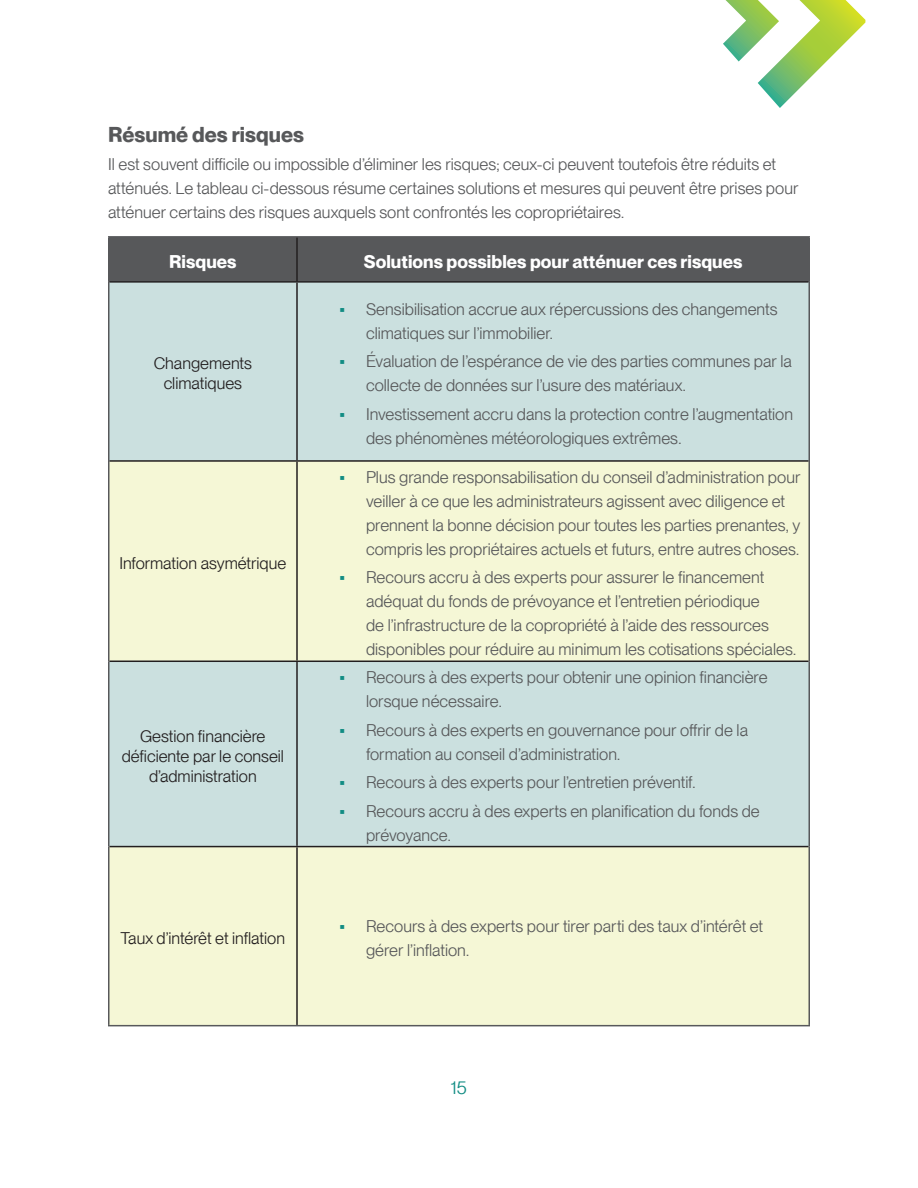
<style>
.page{position:relative;width:918px;height:1188px;background:#fff}
.page>*{position:absolute;margin:0;border:0;box-sizing:border-box;transform-origin:0 0}
.t1{font:700 21px "PP Neue Montreal";color:#57585a}
.Chart_title{font:700 18px "PP Neue Montreal";letter-spacing:.005em;color:#fff}
.t2{font:18px "PP Neue Montreal";color:#118c83}
.t3{font:16.5px/24px "PP Neue Montreal";color:#57585a}
.p_tablecontent{font:16.5px/19.8px "PP Neue Montreal";color:#231f20;text-align:center}
.s1{font-weight:500;color:#118c83}
</style>
<div class="page">
<div style="left:110px;top:238px;width:698px;height:43px;background:#57585a"></div>
<div style="left:110px;top:283px;width:698px;height:177px;background:#cbe0df"></div>
<svg style="left:110px;top:462px;width:698px;height:563px;background:#e6efd8"></svg>
<hr style="left:108px;top:236px;width:189px;height:2px;background:#57585a">
<hr style="left:108px;top:238px;width:2px;height:44px;background:#57585a">
<hr style="left:297px;top:236px;width:513px;height:2px;background:#57585a">
<hr style="left:808px;top:238px;width:2px;height:44px;background:#57585a">
<hr style="left:108px;top:282px;width:2px;height:179px;background:#57585a">
<hr style="left:808px;top:282px;width:2px;height:179px;background:#57585a">
<hr style="left:108px;top:461px;width:2px;height:200px;background:#57585a">
<hr style="left:808px;top:461px;width:2px;height:200px;background:#57585a">
<hr style="left:108px;top:661px;width:2px;height:186px;background:#57585a">
<hr style="left:808px;top:661px;width:2px;height:186px;background:#57585a">
<hr style="left:108px;top:847px;width:2px;height:178px;background:#57585a">
<hr style="left:808px;top:847px;width:2px;height:178px;background:#57585a">
<hr style="left:108px;top:1025px;width:189px;height:1px;background:#57585a">
<hr style="left:297px;top:1025px;width:513px;height:1px;background:#57585a">
<hr style="left:296px;top:238px;width:2px;height:43px;background:#231f20">
<hr style="left:110px;top:281px;width:187px;height:2px;background:#231f20">
<hr style="left:297px;top:281px;width:511px;height:2px;background:#231f20">
<hr style="left:296px;top:283px;width:2px;height:177px;background:#231f20">
<hr style="left:110px;top:460px;width:187px;height:2px;background:#231f20">
<hr style="left:297px;top:460px;width:511px;height:2px;background:#231f20">
<hr style="left:296px;top:462px;width:2px;height:199px;background:#231f20">
<hr style="left:110px;top:661px;width:187px;height:1px;background:#231f20">
<hr style="left:297px;top:661px;width:511px;height:1px;background:#231f20">
<hr style="left:296px;top:662px;width:2px;height:184px;background:#231f20">
<hr style="left:110px;top:846px;width:187px;height:1px;background:#231f20">
<hr style="left:297px;top:846px;width:511px;height:1px;background:#231f20">
<hr style="left:296px;top:847px;width:2px;height:178px;background:#231f20">
<svg style="left:723px;top:0;width:142px;height:108px"></svg>
<p class="t1" style="left:108px;top:121px;width:198px">Résumé des risques</p>
<p class="t3" style="left:108px;top:152px;width:692px">Il est souvent difficile ou impossible d’éliminer les risques; ceux-ci peuvent toutefois être réduits et atténués. Le tableau ci-dessous résume certaines solutions et mesures qui peuvent être prises pour atténuer certains des risques auxquels sont confrontés les copropriétaires.</p>
<p class="Chart_title" style="left:169px;top:251px;width:69px">Risques</p>
<p class="Chart_title" style="left:364px;top:251px;width:380px">Solutions possibles pour atténuer ces risques</p>
<p class="p_tablecontent" style="left:154px;top:354px;width:100px">Changements climatiques</p>
<p class="p_tablecontent" style="left:119px;top:553px;width:168px">Information asymétrique</p>
<p class="p_tablecontent" style="left:122px;top:726px;width:164px">Gestion financière déficiente par le conseil d’administration</p>
<p class="t3" style="left:366px;top:297px;width:413px;text-indent:-27px"><span class="s1">•</span> Sensibilisation accrue aux répercussions des changements climatiques sur l’immobilier.</p>
<p class="t3" style="left:366px;top:349px;width:428px;text-indent:-27px"><span class="s1">•</span> Évaluation de l’espérance de vie des parties communes par la collecte de données sur l’usure des matériaux.</p>
<p class="t3" style="left:366px;top:402px;width:429px;text-indent:-27px"><span class="s1">•</span> Investissement accru dans la protection contre l’augmentation des phénomènes météorologiques extrêmes.</p>
<p class="t3" style="left:366px;top:465px;width:436px;text-indent:-27px"><span class="s1">•</span> Plus grande responsabilisation du conseil d’administration pour veiller à ce que les administrateurs agissent avec diligence et prennent la bonne décision pour toutes les parties prenantes, y compris les propriétaires actuels et futurs, entre autres choses.</p>
<p class="t3" style="left:366px;top:565px;width:432px;text-indent:-27px"><span class="s1">•</span> Recours accru à des experts pour assurer le financement adéquat du fonds de prévoyance et l’entretien périodique<br>de l’infrastructure de la copropriété à l’aide des ressources disponibles pour réduire au minimum les cotisations spéciales.</p>
<p class="t3" style="left:366px;top:665px;width:403px;text-indent:-27px"><span class="s1">•</span> Recours à des experts pour obtenir une opinion financière lorsque nécessaire.</p>
<p class="t3" style="left:366px;top:718px;width:384px;text-indent:-27px"><span class="s1">•</span> Recours à des experts en gouvernance pour offrir de la formation au conseil d’administration.</p>
<p class="t3" style="left:339px;top:770px;width:358px"><span class="s1">•</span> Recours à des experts pour l’entretien préventif.</p>
<p class="t3" style="left:366px;top:799px;width:395px;text-indent:-27px"><span class="s1">•</span> Recours accru à des experts en planification du fonds de prévoyance.</p>
<p class="p_tablecontent" style="left:121px;top:928px;width:166px">Taux d’intérêt et inflation</p>
<p class="t3" style="left:366px;top:914px;width:399px;text-indent:-27px"><span class="s1">•</span> Recours à des experts pour tirer parti des taux d’intérêt et gérer l’inflation.</p>
<p class="t2" style="left:451px;top:1077px;width:17px">15</p>
</div>
